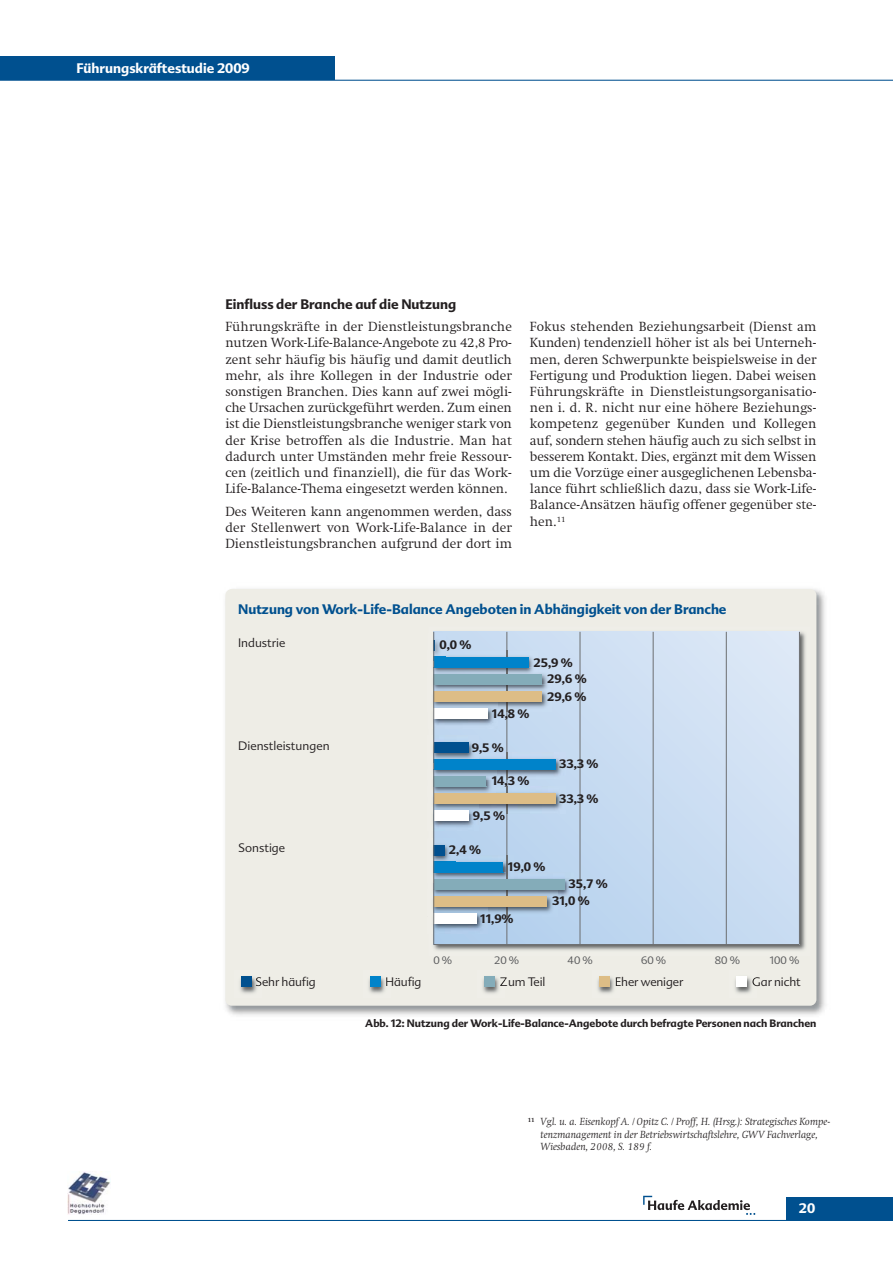
<style>
.page{position:relative;width:893px;height:1263px;background:#fff}
.page>*{position:absolute;margin:0;border:0;box-sizing:border-box;transform-origin:0 0}
.t1{font:300 13.5px/16.2px "Swift Com";color:#231f20;text-align:justify}
.t2{font:700 13.5px "Advert";color:#00508f}
.t3{font:700 13.5px "Advert";color:#231f20}
.t4{font:700 13.5px "Advert";color:#fff}
.t5{font:300 12px "Advert";letter-spacing:-.01em;color:#231f20}
.t6{font:700 12px "Advert";color:#231f20}
.t7{font:italic 300 10.5px/12.6px "Swift Com";color:#231f20}
.t8{font:700 10.5px "Advert";color:#231f20}
.t9{font:300 10.5px "Advert";color:#58595b}
</style>
<div class="page">
<div style="left:0;top:56px;width:335px;height:24px;background:#00508f"></div>
<svg style="left:643px;top:1196px;width:112px;height:19px"></svg>
<hr style="left:0;top:80px;width:893px;height:1px;background:#00508f">
<hr style="left:68px;top:1220px;width:825px;height:1px;background:#00508f">
<div style="left:786px;top:1196px;width:107px;height:24px;background:#00508f"></div>
<img style="left:67px;top:1171px;width:43px;height:43px">
<img style="left:225px;top:589px;width:600px;height:427px">
<div style="left:225px;top:589px;width:591px;height:417px;background:#eeede6;border-radius:6px"></div>
<img style="left:433px;top:631px;width:373px;height:320px">
<div style="left:434px;top:632px;width:365px;height:312px;background:linear-gradient(to right,#b8d2ed,#d5e3f4)"></div>
<hr style="left:434px;top:944px;width:365px;height:1px;background:#6c6e70">
<hr style="left:507px;top:632px;width:1px;height:312px;background:#6c6e70">
<hr style="left:580px;top:632px;width:1px;height:312px;background:#6c6e70">
<hr style="left:653px;top:632px;width:1px;height:312px;background:#6c6e70">
<hr style="left:726px;top:632px;width:1px;height:312px;background:#6c6e70">
<hr style="left:799px;top:632px;width:1px;height:312px;background:#6c6e70">
<img style="left:445px;top:650px;width:93px;height:24px">
<div style="left:434px;top:657px;width:94px;height:10px;background:#0083ca"></div>
<img style="left:508px;top:667px;width:44px;height:27px">
<img style="left:445px;top:685px;width:62px;height:6px">
<img style="left:434px;top:667px;width:94px;height:1px">
<div style="left:434px;top:674px;width:108px;height:10px;background:#84acb9"></div>
<img style="left:445px;top:694px;width:107px;height:17px">
<svg style="left:507px;top:650px;width:1px;height:61px"></svg>
<img style="left:434px;top:684px;width:108px;height:1px">
<div style="left:434px;top:691px;width:108px;height:10px;background:#ddbd86"></div>
<img style="left:445px;top:711px;width:53px;height:17px">
<img style="left:434px;top:701px;width:64px;height:1px">
<div style="left:434px;top:708px;width:54px;height:10px;background:#fff"></div>
<svg style="left:434px;top:633px;width:11px;height:95px"></svg>
<img style="left:240px;top:977px;width:17px;height:17px">
<svg style="left:256px;top:977px;width:6px;height:10px"></svg>
<div style="left:241px;top:976px;width:11px;height:11px;background:#00508f"></div>
<img style="left:368px;top:977px;width:17px;height:17px">
<svg style="left:386px;top:977px;width:5px;height:9px"></svg>
<div style="left:370px;top:976px;width:11px;height:11px;background:#0083ca"></div>
<img style="left:482px;top:977px;width:17px;height:17px">
<svg style="left:500px;top:977px;width:5px;height:9px"></svg>
<div style="left:484px;top:976px;width:11px;height:11px;background:#84acb9"></div>
<img style="left:597px;top:976px;width:19px;height:18px">
<svg style="left:616px;top:977px;width:3px;height:9px"></svg>
<div style="left:599px;top:976px;width:10px;height:11px;background:#ddbd86"></div>
<img style="left:735px;top:977px;width:22px;height:17px">
<svg style="left:752px;top:977px;width:5px;height:9px"></svg>
<div style="left:736px;top:976px;width:11px;height:11px;background:#fff"></div>
<img style="left:478px;top:753px;width:87px;height:27px">
<svg style="left:507px;top:753px;width:1px;height:27px"></svg>
<div style="left:434px;top:759px;width:121px;height:11px;background:#0083ca"></div>
<img style="left:434px;top:771px;width:62px;height:16px">
<img style="left:434px;top:770px;width:62px;height:1px">
<div style="left:434px;top:776px;width:52px;height:11px;background:#84acb9"></div>
<img style="left:434px;top:787px;width:131px;height:27px">
<svg style="left:507px;top:787px;width:1px;height:27px"></svg>
<img style="left:434px;top:787px;width:52px;height:1px">
<div style="left:434px;top:793px;width:121px;height:11px;background:#ddbd86"></div>
<img style="left:434px;top:814px;width:44px;height:17px">
<img style="left:434px;top:805px;width:44px;height:9px">
<img style="left:434px;top:804px;width:44px;height:1px">
<div style="left:434px;top:810px;width:34px;height:11px;background:#fff"></div>
<img style="left:434px;top:736px;width:44px;height:17px">
<img style="left:434px;top:753px;width:44px;height:10px">
<div style="left:434px;top:742px;width:34px;height:11px;background:#00508f"></div>
<img style="left:455px;top:855px;width:52px;height:17px">
<div style="left:434px;top:862px;width:69px;height:10px;background:#0083ca"></div>
<img style="left:513px;top:872px;width:61px;height:27px">
<img style="left:434px;top:872px;width:73px;height:7px">
<img style="left:434px;top:872px;width:69px;height:1px">
<div style="left:434px;top:879px;width:130px;height:10px;background:#84acb9"></div>
<img style="left:434px;top:890px;width:123px;height:26px">
<svg style="left:507px;top:855px;width:6px;height:61px"></svg>
<img style="left:434px;top:889px;width:123px;height:1px">
<div style="left:434px;top:896px;width:113px;height:10px;background:#ddbd86"></div>
<img style="left:434px;top:916px;width:53px;height:17px">
<img style="left:434px;top:906px;width:53px;height:1px">
<div style="left:434px;top:913px;width:43px;height:10px;background:#fff"></div>
<img style="left:434px;top:838px;width:21px;height:17px">
<img style="left:434px;top:855px;width:21px;height:10px">
<div style="left:434px;top:845px;width:11px;height:10px;background:#00508f"></div>
<hr style="left:433px;top:632px;width:1px;height:312px;background:#6c6e70">
<p class="t4" style="left:77px;top:62px;width:175px">Führungskräftestudie 2009</p>
<p class="t3" style="left:225px;top:299px;width:232px">Einfluss der Branche auf die Nutzung</p>
<p class="t1" style="left:225px;top:320px;width:288px">Führungskräfte in der Dienstleistungsbranche nutzen Work-Life-Balance-Angebote zu 42,8 Pro&shy;zent sehr häufig bis häufig und damit deutlich mehr, als ihre Kollegen in der Industrie oder sonstigen Branchen. Dies kann auf zwei mögli&shy;che Ursachen zurückgeführt werden. Zum einen ist die Dienstleistungsbranche weniger stark von der Krise betroffen als die Industrie. Man hat dadurch unter Umständen mehr freie Ressour&shy;cen (zeitlich und finanziell), die für das Work-Life-Balance-Thema eingesetzt werden können.</p>
<p class="t1" style="left:225px;top:504px;width:288px">Des Weiteren kann angenommen werden, dass der Stellenwert von Work-Life-Balance in der Dienstleistungsbranchen aufgrund der dort im</p>
<p class="t1" style="left:530px;top:320px;width:288px">Fokus stehenden Beziehungsarbeit (Dienst am Kunden) tendenziell höher ist als bei Unterneh&shy;men, deren Schwerpunkte beispielsweise in der Fertigung und Produktion liegen. Dabei weisen Führungskräfte in Dienstleistungsorganisatio&shy;nen i. d. R. nicht nur eine höhere Beziehungs&shy;kompetenz gegenüber Kunden und Kollegen auf, sondern stehen häufig auch zu sich selbst in besserem Kontakt. Dies, ergänzt mit dem Wissen um die Vorzüge einer ausgeglichenen Le bensba&shy;lance führt schließlich dazu, dass sie Work-Life-Balance-Ansätzen häufig offener gegenüber ste&shy;hen.<sup>11</sup></p>
<p class="t2" style="left:238px;top:604px;width:490px">Nutzung von Work-Life-Balance Angeboten in Abhängigkeit von der Branche</p>
<p class="t5" style="left:238px;top:638px;width:49px">Industrie</p>
<p class="t6" style="left:439px;top:640px;width:34px">0,0 %</p>
<p class="t6" style="left:534px;top:657px;width:41px">25,9 %</p>
<p class="t6" style="left:547px;top:674px;width:41px">29,6 %</p>
<p class="t5" style="left:238px;top:740px;width:93px">Dienstleistungen</p>
<p class="t5" style="left:238px;top:843px;width:49px">Sonstige</p>
<p class="t6" style="left:492px;top:708px;width:39px">14,8 %</p>
<p class="t6" style="left:472px;top:742px;width:34px">9,5 %</p>
<p class="t6" style="left:492px;top:776px;width:39px">14,3 %</p>
<p class="t6" style="left:473px;top:811px;width:34px">9,5 %</p>
<p class="t6" style="left:449px;top:845px;width:34px">2,4 %</p>
<p class="t6" style="left:547px;top:691px;width:41px">29,6 %</p>
<p class="t6" style="left:559px;top:759px;width:41px">33,3 %</p>
<p class="t6" style="left:559px;top:793px;width:41px">33,3 %</p>
<p class="t6" style="left:508px;top:862px;width:39px">19,0 %</p>
<p class="t6" style="left:568px;top:879px;width:41px">35,7 %</p>
<p class="t6" style="left:480px;top:913px;width:35px">11,9%</p>
<p class="t6" style="left:552px;top:896px;width:39px">31,0 %</p>
<p class="t9" style="left:433px;top:956px;width:20px">0 %</p>
<p class="t9" style="left:494px;top:956px;width:27px">20 %</p>
<p class="t9" style="left:568px;top:956px;width:27px">40 %</p>
<p class="t9" style="left:641px;top:956px;width:27px">60 %</p>
<p class="t9" style="left:715px;top:956px;width:27px">80 %</p>
<p class="t9" style="left:769px;top:956px;width:31px">100 %</p>
<p class="t5" style="left:255px;top:977px;width:62px">Sehr häufig</p>
<p class="t5" style="left:385px;top:977px;width:38px">Häufig</p>
<p class="t5" style="left:500px;top:977px;width:47px">Zum Teil</p>
<p class="t5" style="left:615px;top:977px;width:70px">Eher weniger</p>
<p class="t5" style="left:752px;top:977px;width:51px">Gar nicht</p>
<p class="t8" style="left:365px;top:1018px;width:453px">Abb. 12: Nutzung der Work-Life-Balance-Angebote durch befragte Personen nach Branchen</p>
<p class="t7" style="left:540px;top:1116px;width:291px;text-indent:-13px"><sup>11</sup> Vgl. u. a. Eisenkopf A. / Opitz C. / Proff, H. (Hrsg.): Strategisches Kompe&shy;tenzmanagement in der Betriebswirtschaftslehre, GWV Fachverlage,<br>Wiesbaden, 2008, S. 189 f.</p>
<p class="t4" style="left:799px;top:1203px;width:18px">20</p>
</div>
